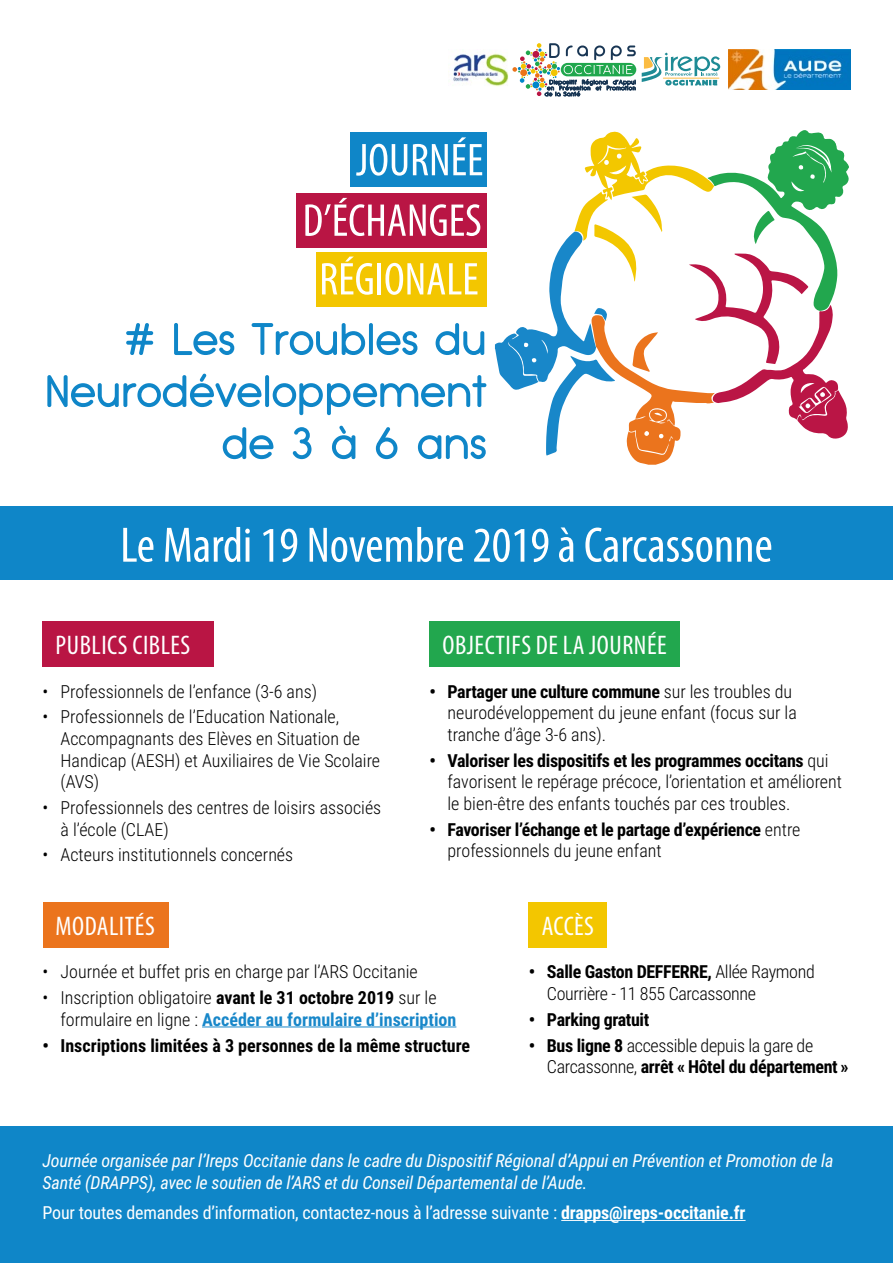
<style>
.page{position:relative;width:893px;height:1263px;background:#fff}
.page>*{position:absolute;margin:0;border:0;box-sizing:border-box;transform-origin:0 0}
.t1{font:condensed 50.25px "Myriad Pro";color:#fff}
.t2{font:condensed 27px "Myriad Pro";letter-spacing:.02em;color:#fff}
.t3{font:300 18px/21.6px "Roboto Condensed";color:#000}
.t4{font:italic 18px/21.6px "Roboto Condensed";letter-spacing:-.01em;color:#fff}
.t5{font:300 18px/21.6px "Roboto Condensed";letter-spacing:-.02em;color:#000}
.t6{font:18px "Roboto Condensed";letter-spacing:-.01em;color:#fff}
.t7{font:700 18px/21.6px "Roboto Condensed";letter-spacing:-.02em;color:#000}
.t8{font:700 18px "Roboto Condensed";color:#000}
.s1{font-weight:700}
.s2{font-weight:300}
.s3{font-weight:700;color:#1887c9}
</style>
<div class="page">
<img style="left:728px;top:50px;width:122px;height:40px">
<div style="left:350px;top:133px;width:137px;height:54px;background:#0f86c8"></div>
<svg style="left:356px;top:144px;width:51px;height:32px"></svg>
<svg style="left:413px;top:137px;width:69px;height:38px"></svg>
<div style="left:296px;top:193px;width:191px;height:55px;background:#b91544"></div>
<svg style="left:305px;top:198px;width:175px;height:38px"></svg>
<div style="left:316px;top:252px;width:171px;height:54px;background:#f3c600"></div>
<svg style="left:322px;top:257px;width:51px;height:38px"></svg>
<hr style="left:378px;top:263px;width:3px;height:31px;background:#fff">
<svg style="left:385px;top:263px;width:92px;height:32px"></svg>
<img style="left:448px;top:53px;width:61px;height:34px">
<svg style="left:512px;top:43px;width:209px;height:53px"></svg>
<svg style="left:223px;top:426px;width:263px;height:33px"></svg>
<svg style="left:47px;top:374px;width:439px;height:41px"></svg>
<svg style="left:126px;top:323px;width:358px;height:32px"></svg>
<div style="left:0;top:506px;width:893px;height:74px;background:#0f86c8"></div>
<div style="left:0;top:1127px;width:893px;height:136px;background:#0f86c8"></div>
<svg style="left:495px;top:130px;width:354px;height:335px"></svg>
<div style="left:43px;top:621px;width:171px;height:46px;background:#b91544"></div>
<div style="left:43px;top:902px;width:125px;height:45px;background:#eb741d"></div>
<div style="left:429px;top:621px;width:251px;height:46px;background:#22a74e"></div>
<div style="left:529px;top:902px;width:78px;height:45px;background:#f3c600"></div>
<hr style="left:202px;top:1026px;width:254px;height:1px;background:#1887c9">
<hr style="left:561px;top:1220px;width:185px;height:1px;background:#fff">
<h1 class="t1" style="left:120px;top:515px;width:654px">Le Mardi 19 Novembre 2019 à Carcassonne</h1>
<h2 class="t2" style="left:56px;top:629px;width:136px">PUBLICS CIBLES</h2>
<h2 class="t2" style="left:442px;top:629px;width:226px">OBJECTIFS DE LA JOURNÉE</h2>
<p class="t3" style="left:43px;top:680px;width:276px">• Professionnels de l’enfance (3-6 ans)</p>
<p class="t3" style="left:61px;top:705px;width:321px;text-indent:-18px">• Professionnels de l’Education Nationale, Accompagnants des Elèves en Situation de Handicap (AESH) et Auxiliaires de Vie Scolaire (AVS)</p>
<p class="t3" style="left:61px;top:796px;width:322px;text-indent:-18px">• Professionnels des centres de loisirs associés à l’école (CLAE)</p>
<p class="t3" style="left:43px;top:844px;width:252px">• Acteurs institutionnels concernés</p>
<p class="t3" style="left:447px;top:680px;width:351px;text-indent:-18px"><span class="s1">• Partager une culture commune</span> sur les troubles du neurodéveloppement du jeune enfant (focus sur la tranche d’âge 3-6 ans).</p>
<p class="t3" style="left:447px;top:749px;width:396px;text-indent:-18px"><span class="s1">• Valoriser les dispositifs et les programmes occitans</span> qui favorisent le repérage précoce, l’orientation et améliorent le bien-être des enfants touchés par ces troubles.</p>
<p class="t7" style="left:447px;top:818px;width:355px;text-indent:-18px">• Favoriser l’échange et le partage d’expérience <span class="s2">entre professionnels du jeune enfant</span></p>
<h2 class="t2" style="left:56px;top:909px;width:101px">MODALITÉS</h2>
<h2 class="t2" style="left:542px;top:909px;width:54px">ACCÈS</h2>
<p class="t3" style="left:43px;top:960px;width:377px">• Journée et buffet pris en charge par l’ARS Occitanie</p>
<p class="t3" style="left:61px;top:986px;width:397px;text-indent:-18px">• Inscription obligatoire <span class="s1">avant le 31 octobre 2019</span> sur le formulaire en ligne : <span class="s3">Accéder au formulaire d’inscription</span></p>
<p class="t8" style="left:43px;top:1032px;width:429px">• Inscriptions limitées à 3 personnes de la même structure</p>
<p class="t5" style="left:547px;top:960px;width:269px;text-indent:-18px"><span class="s1">• Salle Gaston DEFFERRE,</span> Allée Raymond<br>Courrière - 11 855 Carcassonne</p>
<p class="t7" style="left:529px;top:1008px;width:122px">• Parking gratuit</p>
<p class="t5" style="left:547px;top:1033px;width:303px;text-indent:-18px"><span class="s1">• Bus ligne 8</span> accessible depuis la gare de<br>Carcassonne, <span class="s1">arrêt « Hôtel du département »</span></p>
<p class="t4" style="left:43px;top:1149px;width:793px">Journée organisée par l’Ireps Occitanie dans le cadre du Dispositif Régional d’Appui en Prévention et Promotion de la<br>Santé (DRAPPS), avec le soutien de l’ARS et du Conseil Départemental de l’Aude.</p>
<p class="t6" style="left:43px;top:1200px;width:704px">Pour toutes demandes d’information, contactez-nous à l’adresse suivante : <span class="s1">drapps@ireps-occitanie.fr</span></p>
</div>
